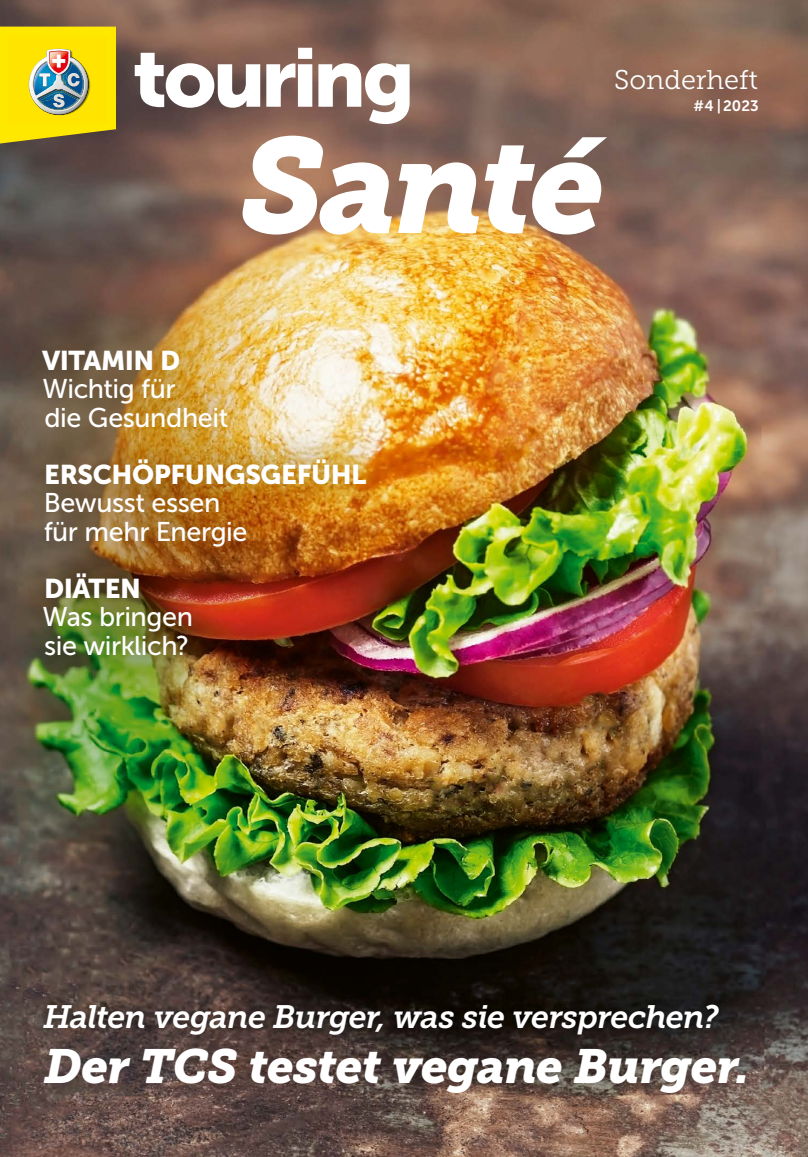
<style>
.page{position:relative;width:808px;height:1157px;background:#fff}
.page>*{position:absolute;margin:0;border:0;box-sizing:border-box;transform-origin:0 0}
.t1{font:italic 133.8px "Museo Slab 900";letter-spacing:-.04em;color:#fff}
.t2{font:italic 47.7px "Museo Slab 900";letter-spacing:-.015em;color:#fff}
.t3{font:italic 32.25px "Museo Slab 700";letter-spacing:-.025em;color:#fff}
.t4{font:27px/28.5px "Museo Sans 500";letter-spacing:-.015em;color:#fff}
.t5{font:27px "Museo Sans 900";letter-spacing:-.015em;color:#fff}
.t6{font:27px "Museo Slab 300";color:#fff}
.t7{font:15px "Museo Sans 700";color:#fff}
</style>
<div class="page">
<img style="left:0;top:0;width:808px;height:1157px">
<svg style="left:135px;top:53px;width:125px;height:55px"></svg>
<svg style="left:266px;top:48px;width:46px;height:59px"></svg>
<svg style="left:318px;top:63px;width:92px;height:61px"></svg>
<svg style="left:0;top:27px;width:116px;height:116px;background:#dacb2a"></svg>
<div style="left:35px;top:995px;width:692px;height:48px;background:#000;opacity:.54"></div>
<div style="left:8px;top:313px;width:391px;height:379px;background:#412e0b;opacity:.89"></div>
<p class="t6" style="left:614px;top:65px;width:145px">Sonderheft</p>
<h1 class="t1" style="left:240px;top:110px;width:366px">Santé</h1>
<p class="t5" style="left:42px;top:345px;width:140px">VITAMIN D</p>
<p class="t4" style="left:42px;top:375px;width:187px">Wichtig für<br>die Gesundheit</p>
<p class="t5" style="left:44px;top:459px;width:324px">ERSCHÖPFUNGSGEFÜHL</p>
<p class="t4" style="left:44px;top:489px;width:205px">Bewusst essen für mehr Energie</p>
<p class="t5" style="left:44px;top:573px;width:98px">DIÄTEN</p>
<p class="t4" style="left:42px;top:603px;width:152px">Was bringen sie wirklich?</p>
<p class="t7" style="left:693px;top:97px;width:67px">#4 | 2023</p>
<p class="t3" style="left:43px;top:998px;width:677px">Halten vegane Burger, was sie versprechen?</p>
<h2 class="t2" style="left:44px;top:1039px;width:707px">Der TCS testet vegane Burger.</h2>
</div>
